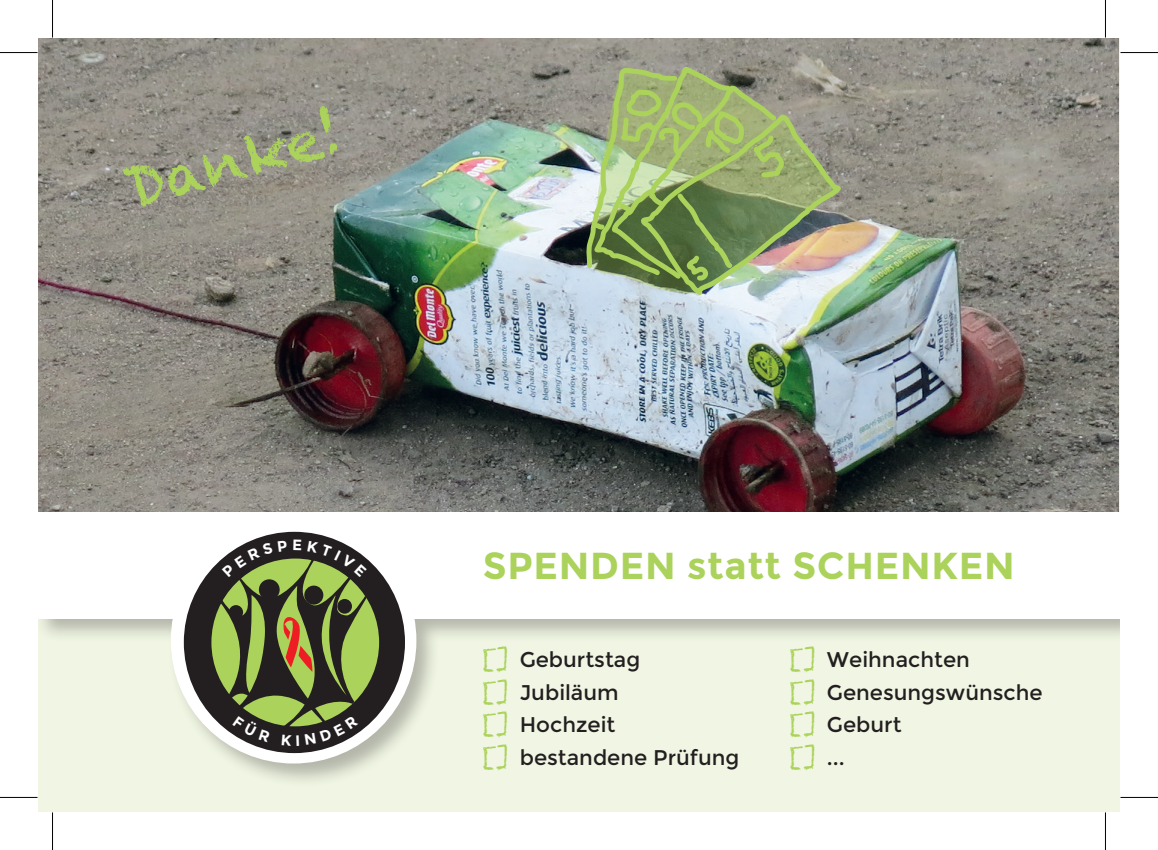
<style>
.page{position:relative;width:1158px;height:850px;background:#fff}
.page>*{position:absolute;margin:0;border:0;box-sizing:border-box;transform-origin:0 0}
.t1{font:57.5px "Chalkduster";color:#abd25a}
.t2{font:700 37.5px "Montserrat";letter-spacing:.02em;color:#abd25a}
.t3{font:21.25px/32.5px "Montserrat";color:#231f20}
.s1{font-family:"Chalkduster";font-size:22.5px;color:#abd25a}
</style>
<div class="page">
<div style="left:38px;top:38px;width:1081px;height:773px;background:#f0f6e3"></div>
<img style="left:38px;top:38px;width:1080px;height:470px">
<div style="left:38px;top:508px;width:1081px;height:280px;background:#231f20;opacity:.3"></div>
<div style="left:38px;top:511px;width:1081px;height:107px;background:#fff"></div>
<div style="left:171px;top:517px;width:245px;height:246px;background:#fff;border-radius:50%"></div>
<div style="left:186px;top:533px;width:217px;height:217px;background:#231f20;border-radius:50%"></div>
<svg style="left:207px;top:554px;width:176px;height:175px"></svg>
<div style="left:204px;top:550px;width:183px;height:183px;border:8px solid #231f20;border-radius:50%"></div>
<svg style="left:633px;top:112px;width:211px;height:187px;background:#c0c4bd"></svg>
<svg style="left:583px;top:38px;width:205px;height:245px;background:#97968e"></svg>
<img style="left:589px;top:67px;width:249px;height:227px">
<hr style="left:0;top:52px;width:38px;height:1px;background:#000">
<hr style="left:1120px;top:52px;width:37px;height:1px;background:#000">
<hr style="left:0;top:796px;width:38px;height:1px;background:#000">
<hr style="left:1120px;top:796px;width:37px;height:1px;background:#000">
<hr style="left:52px;top:0;width:1px;height:38px;background:#000">
<hr style="left:52px;top:812px;width:1px;height:37px;background:#000">
<hr style="left:1104px;top:0;width:1px;height:38px;background:#000">
<hr style="left:1104px;top:812px;width:1px;height:37px;background:#000">
<svg style="left:219px;top:539px;width:148px;height:206px"></svg>
<h1 class="t1" style="left:117px;top:156px;width:223px;rotate:-15deg">Danke!</h1>
<h2 class="t2" style="left:482px;top:543px;width:533px">SPENDEN statt SCHENKEN</h2>
<p class="t3" style="left:482px;top:643px;width:258px"><span class="s1">[]</span> Geburtstag<br><span class="s1">[]</span> Jubiläum<br><span class="s1">[]</span> Hochzeit<br><span class="s1">[]</span> bestandene Prüfung</p>
<p class="t3" style="left:790px;top:643px;width:254px"><span class="s1">[]</span> Weihnachten<br><span class="s1">[]</span> Genesungswünsche <span class="s1">[]</span> Geburt<br><span class="s1">[]</span> ...</p>
</div>
